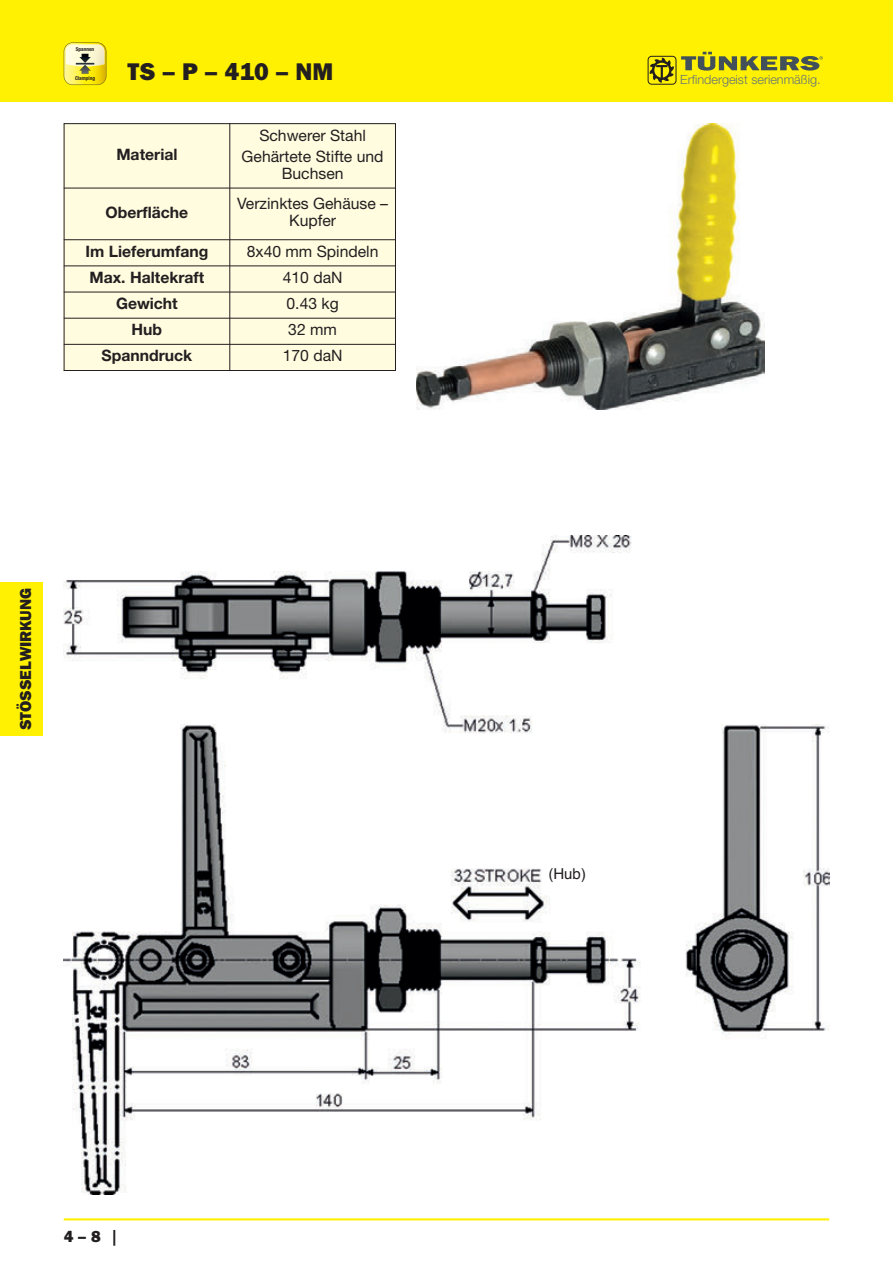
<style>
.page{position:relative;width:893px;height:1263px;background:#fff}
.page>*{position:absolute;margin:0;border:0;box-sizing:border-box;transform-origin:0 0}
.t1{font:800 24px "Franklin Gothic IT Cby BT";color:#231f20}
.t2{font:15.75px/21.3px "Helvetica Neue";color:#231f20;text-align:center}
.t3{font:700 15.75px "Helvetica Neue";color:#231f20}
.t4{font:800 15.75px "Franklin Gothic IT Cby BT";color:#231f20}
.t5{font:15px "Helvetica";color:#231f20}
.t6{font:300 12.6px "Helvetica Neue LT Pro";color:#63737b}
.t7{font:700 condensed 5.25px "Helvetica Neue";color:#231f20}
</style>
<div class="page">
<div style="left:0;top:0;width:893px;height:102px;background:#fff101"></div>
<img style="left:64px;top:535px;width:765px;height:660px">
<img style="left:416px;top:123px;width:348px;height:287px">
<div style="left:64px;top:123px;width:166px;height:65px;background:#fffce0"></div>
<div style="left:230px;top:123px;width:166px;height:65px;background:#fffce0"></div>
<div style="left:64px;top:188px;width:166px;height:52px;background:#fffce0"></div>
<div style="left:230px;top:188px;width:166px;height:52px;background:#fffce0"></div>
<div style="left:64px;top:240px;width:166px;height:26px;background:#fffce0"></div>
<div style="left:230px;top:240px;width:166px;height:26px;background:#fffce0"></div>
<div style="left:64px;top:266px;width:166px;height:26px;background:#fffce0"></div>
<div style="left:230px;top:266px;width:166px;height:26px;background:#fffce0"></div>
<div style="left:64px;top:292px;width:166px;height:26px;background:#fffce0"></div>
<div style="left:230px;top:292px;width:166px;height:26px;background:#fffce0"></div>
<div style="left:64px;top:318px;width:166px;height:26px;background:#fffce0"></div>
<div style="left:230px;top:318px;width:166px;height:26px;background:#fffce0"></div>
<div style="left:64px;top:344px;width:166px;height:27px;background:#fffce0"></div>
<div style="left:230px;top:344px;width:166px;height:27px;background:#fffce0"></div>
<hr style="left:64px;top:123px;width:1px;height:248px;background:#231f20">
<hr style="left:229px;top:123px;width:1px;height:248px;background:#231f20">
<hr style="left:395px;top:123px;width:1px;height:248px;background:#231f20">
<hr style="left:64px;top:123px;width:332px;height:1px;background:#231f20">
<hr style="left:64px;top:188px;width:332px;height:1px;background:#231f20">
<hr style="left:64px;top:239px;width:332px;height:1px;background:#231f20">
<hr style="left:64px;top:266px;width:332px;height:1px;background:#231f20">
<hr style="left:64px;top:292px;width:332px;height:1px;background:#231f20">
<hr style="left:64px;top:318px;width:332px;height:1px;background:#231f20">
<hr style="left:64px;top:344px;width:332px;height:1px;background:#231f20">
<hr style="left:64px;top:370px;width:332px;height:1px;background:#231f20">
<div style="left:0;top:583px;width:43px;height:153px;background:#fff101"></div>
<hr style="left:64px;top:1218px;width:765px;height:2px;background:#fff101">
<svg style="left:64px;top:43px;width:42px;height:42px;background:#e5db73"></svg>
<div style="left:648px;top:56px;width:28px;height:28px;border:1px solid #231f20;border-radius:4px"></div>
<svg style="left:650px;top:58px;width:24px;height:25px"></svg>
<svg style="left:681px;top:52px;width:142px;height:19px"></svg>
<p class="t7" style="left:76px;top:44px;width:20px">Spannen</p>
<p class="t7" style="left:75px;top:74px;width:21px">Clamping</p>
<p class="t6" style="left:680px;top:75px;width:142px">Erfindergeist serienmäßig.</p>
<h1 class="t1" style="left:128px;top:64px;width:207px">TS – P – 410 – NM</h1>
<p class="t3" style="left:116px;top:149px;width:63px">Material</p>
<p class="t2" style="left:242px;top:126px;width:143px">Schwerer Stahl<br>Gehärtete Stifte und</p>
<p class="t2" style="left:282px;top:164px;width:63px">Buchsen</p>
<p class="t3" style="left:106px;top:207px;width:84px">Oberfläche</p>
<p class="t2" style="left:237px;top:197px;width:152px;line-height:17px">Verzinktes Gehäuse –<br>Kupfer</p>
<p class="t3" style="left:85px;top:246px;width:124px">Im Lieferumfang</p>
<p class="t2" style="left:247px;top:242px;width:133px">8x40 mm Spindeln</p>
<p class="t3" style="left:90px;top:272px;width:116px">Max. Haltekraft</p>
<p class="t2" style="left:283px;top:268px;width:61px">410 daN</p>
<p class="t3" style="left:116px;top:298px;width:63px">Gewicht</p>
<p class="t2" style="left:287px;top:294px;width:54px">0.43 kg</p>
<p class="t3" style="left:132px;top:324px;width:32px">Hub</p>
<p class="t2" style="left:288px;top:321px;width:50px">32 mm</p>
<p class="t3" style="left:102px;top:350px;width:92px">Spanndruck</p>
<p class="t2" style="left:283px;top:347px;width:61px">170 daN</p>
<p class="t4" style="left:20px;top:730px;width:143px;rotate:-90deg">STÖSSELWIRKUNG</p>
<p class="t5" style="left:548px;top:865px;width:39px">(Hub)</p>
<p class="t4" style="left:64px;top:1231px;width:56px">4 –8 |</p>
</div>
